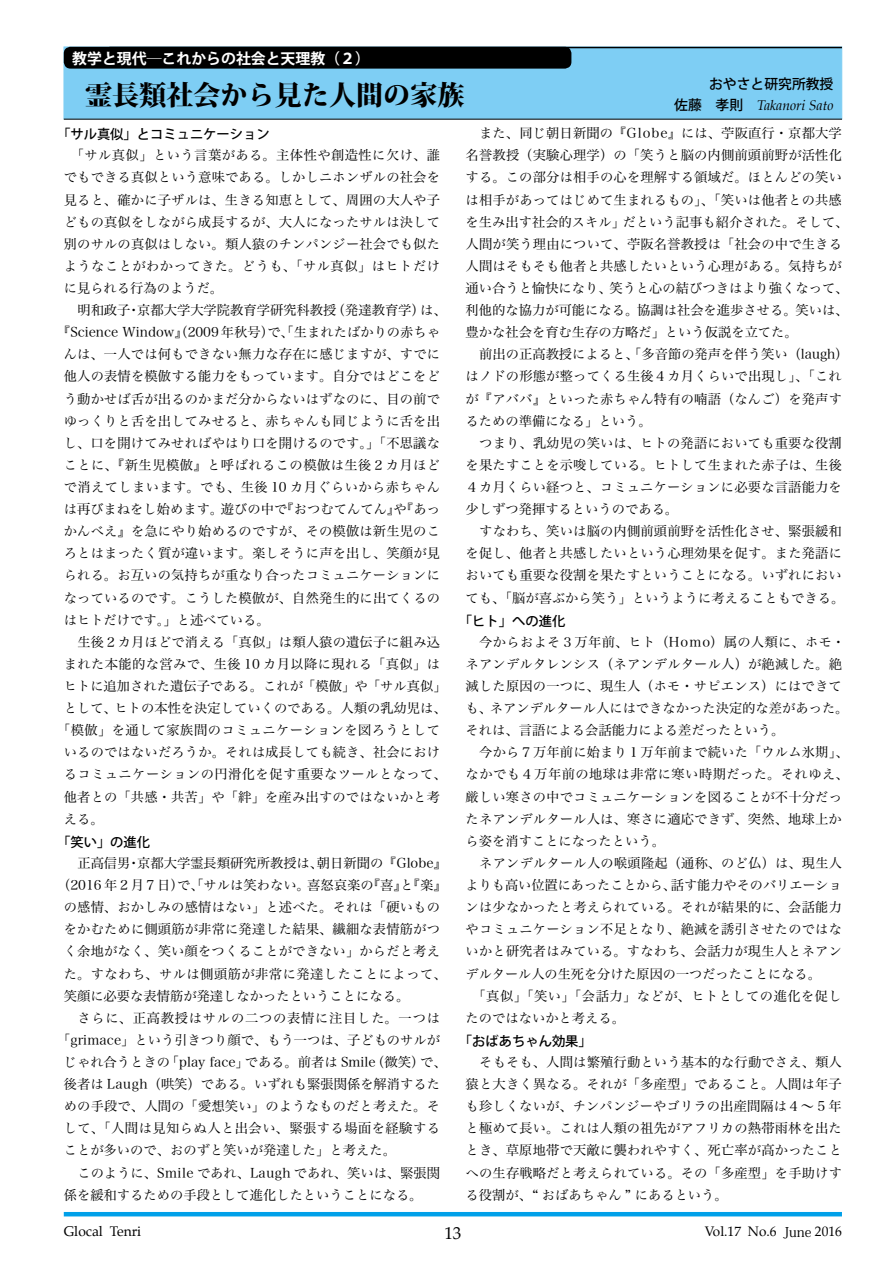
<style>
.page{position:relative;width:893px;height:1263px;background:#fff}
.page>*{position:absolute;margin:0;border:0;box-sizing:border-box;transform-origin:0 0}
.t1{font:800 27.15px "Koz Min Pro";color:#000}
.t2{font:16.95px "Palatino";color:#000}
.t3{font:700 14.85px "Koz Go Pro";color:#fff}
.t4{font:italic 13.8px "Palatino";color:#000}
.t5{font:13.8px "Palatino";color:#000}
.t6{font:500 13.8px "Koz Go Pro";color:#000}
.t7{font:13.5px "Palatino";color:#000}
.t8{font:13.35px/22px "Hira Min Pro W3";letter-spacing:.01em;color:#000}
.t9{font:13.35px "Hira Min Pro W3";letter-spacing:.035em;color:#000}
.t10{font:13.35px "Hira Min Pro W3";letter-spacing:.03em;color:#000}
.t11{font:500 13.35px "Koz Go Pro";color:#000}
.t12{font:13.35px "Hira Min Pro W3";letter-spacing:.055em;color:#000}
.s1{font-family:"Koz Go Pro";font-weight:500;font-style:normal}
.s2{font-family:"Koz Min Pro"}
</style>
<div class="page">
<hr style="left:64px;top:1212px;width:778px;height:4px;background:#00a0e9">
<div style="left:64px;top:47px;width:778px;height:72px;background:#7ecef4;border:1px solid #7ecef4"></div>
<hr style="left:64px;top:119px;width:778px;height:1px;background:#000">
<hr style="left:109px;top:47px;width:733px;height:1px;background:#000">
<div style="left:64px;top:47px;width:507px;height:22px;background:#000;border-radius:7px"></div>
<p class="t3" style="left:72px;top:49px;width:299px">教学と現代─これからの社会と天理教（２）</p>
<h1 class="t1" style="left:85px;top:74px;width:381px">霊長類社会から見た人間の家族</h1>
<p class="t6" style="left:709px;top:75px;width:126px">おやさと研究所教授</p>
<p class="t4" style="left:674px;top:94px;width:161px"><span class="s1">佐藤　孝則　</span>Takanori Sato</p>
<p class="t11" style="left:57px;top:126px;width:214px">「サル真似」とコミュニケーション</p>
<p class="t8" style="left:64px;top:143px;width:378px;text-align:justify;text-indent:7px">「サル真似」という言葉がある。主体性や創造性に欠け、誰でもできる真似という意味である。しかしニホンザルの社会を見ると、確かに子ザルは、生きる知恵として、周囲の大人や子どもの真似をしながら成長するが、大人になったサルは決して別のサルの真似はしない。類人猿のチンパンジー社会でも似たようなことがわかってきた。どうも、「サル真似」はヒトだけに見られる行為のようだ。</p>
<p class="t8" style="left:77px;top:298px;width:371px">明和政子・京都大学大学院教育学研究科教授（発達教育学）は、</p>
<p class="t8" style="left:57px;top:320px;width:384px">『Science Window』（2009年秋号）で、「生まれたばかりの赤ちゃ</p>
<p class="t8" style="left:64px;top:342px;width:378px">んは、一人では何もできない無力な存在に感じますが、すでに</p>
<p class="t8" style="left:64px;top:364px;width:378px">他人の表情を模倣する能力をもっています。自分ではどこをど</p>
<p class="t8" style="left:64px;top:386px;width:378px">う動かせば舌が出るのかまだ分からないはずなのに、目の前で</p>
<p class="t8" style="left:64px;top:408px;width:378px">ゆっくりと舌を出してみせると、赤ちゃんも同じように舌を出</p>
<p class="t8" style="left:64px;top:430px;width:378px">し、口を開けてみせればやはり口を開けるのです。」「不思議な</p>
<p class="t9" style="left:64px;top:453px;width:378px">ことに、『新生児模倣』と呼ばれるこの模倣は生後２カ月ほど</p>
<p class="t10" style="left:64px;top:476px;width:378px">で消えてしまいます。でも、生後 10 カ月ぐらいから赤ちゃん</p>
<p class="t8" style="left:64px;top:497px;width:378px">は再びまねをし始めます。遊びの中で『おつむてんてん』や『あっ</p>
<p class="t8" style="left:64px;top:519px;width:378px">かんべえ』を急にやり始めるのですが、その模倣は新生児のこ</p>
<p class="t8" style="left:64px;top:541px;width:378px">ろとはまったく質が違います。楽しそうに声を出し、笑顔が見</p>
<p class="t8" style="left:64px;top:563px;width:378px">られる。お互いの気持ちが重なり合ったコミュニケーションに</p>
<p class="t8" style="left:64px;top:585px;width:378px">なっているのです。こうした模倣が、自然発生的に出てくるの</p>
<p class="t8" style="left:64px;top:607px;width:207px">はヒトだけです。」と述べている。</p>
<p class="t8" style="left:77px;top:629px;width:364px">生後２カ月ほどで消える「真似」は類人猿の遺伝子に組み込</p>
<p class="t10" style="left:64px;top:652px;width:378px">まれた本能的な営みで、生後 10 カ月以降に現れる「真似」は</p>
<p class="t8" style="left:64px;top:674px;width:384px">ヒトに追加された遺伝子である。これが「模倣」や「サル真似」</p>
<p class="t8" style="left:64px;top:696px;width:384px">として、ヒトの本性を決定していくのである。人類の乳幼児は、</p>
<p class="t10" style="left:57px;top:719px;width:384px">「模倣」を通して家族間のコミュニケーションを図ろうとして</p>
<p class="t8" style="left:64px;top:740px;width:378px">いるのではないだろうか。それは成長しても続き、社会におけ</p>
<p class="t10" style="left:64px;top:763px;width:384px">るコミュニケーションの円滑化を促す重要なツールとなって、</p>
<p class="t8" style="left:64px;top:784px;width:378px">他者との「共感・共苦」や「絆」を産み出すのではないかと考</p>
<p class="t8" style="left:64px;top:806px;width:41px">える。</p>
<p class="t11" style="left:57px;top:833px;width:95px">「笑い」の進化</p>
<p class="t8" style="left:77px;top:851px;width:371px">正高信男・京都大学霊長類研究所教授は、朝日新聞の『Globe』</p>
<p class="t8" style="left:57px;top:873px;width:391px">（2016 年 2 月 7 日）で、「サルは笑わない。喜怒哀楽の『喜』と『楽』</p>
<p class="t8" style="left:64px;top:895px;width:378px">の感情、おかしみの感情はない」と述べた。それは「硬いもの</p>
<p class="t8" style="left:64px;top:917px;width:378px">をかむために側頭筋が非常に発達した結果、繊細な表情筋がつ</p>
<p class="t8" style="left:64px;top:939px;width:378px">く余地がなく、笑い顔をつくることができない」からだと考え</p>
<p class="t9" style="left:64px;top:962px;width:384px">た。すなわち、サルは側頭筋が非常に発達したことによって、</p>
<p class="t8" style="left:64px;top:983px;width:347px">笑顔に必要な表情筋が発達しなかったということになる。</p>
<p class="t12" style="left:77px;top:1006px;width:364px">さらに、正高教授はサルの二つの表情に注目した。一つは</p>
<p class="t8" style="left:57px;top:1027px;width:384px">「grimace」という引きつり顔で、もう一つは、子どものサルが</p>
<p class="t8" style="left:64px;top:1050px;width:384px">じゃれ合うときの「play face」である。前者は Smile（微笑）で、</p>
<p class="t8" style="left:64px;top:1072px;width:378px">後者は Laugh（哄笑）である。いずれも緊張関係を解消するた</p>
<p class="t8" style="left:64px;top:1094px;width:378px">めの手段で、人間の「愛想笑い」のようなものだと考えた。そ</p>
<p class="t9" style="left:64px;top:1117px;width:378px">して、「人間は見知らぬ人と出会い､緊張する場面を経験する</p>
<p class="t8" style="left:64px;top:1138px;width:334px">ことが多いので､おのずと笑いが発達した」と考えた。</p>
<p class="t8" style="left:77px;top:1160px;width:364px">このように、Smile であれ、Laugh であれ、笑いは、緊張関</p>
<p class="t8" style="left:64px;top:1182px;width:360px">係を緩和するための手段として進化したということになる。</p>
<p class="t8" style="left:466px;top:121px;width:384px;text-indent:14px">また、同じ朝日新聞の『Globe』には、苧阪直行・京都大学名誉教授（実験心理学）の「笑うと脳の内側前頭前野が活性化する｡この部分は相手の心を理解する領域だ｡ほとんどの笑いは相手があってはじめて生まれるもの」、｢笑いは他者との共感を生み出す社会的スキル｣だという記事も紹介された。そして、人間が笑う理由について､苧阪名誉教授は｢社会の中で生きる人間はそもそも他者と共感したいという心理がある｡気持ちが通い合うと愉快になり､笑うと心の結びつきはより強くなって、利他的な協力が可能になる｡協調は社会を進歩させる｡笑いは、豊かな社会を育む生存の方略だ｣という仮説を立てた｡</p>
<p class="t8" style="left:466px;top:342px;width:384px;text-indent:14px">前出の正高教授によると､「多音節の発声を伴う笑い（laugh）はノドの形態が整ってくる生後４カ月くらいで出現し」、「これが『アババ』といった赤ちゃん特有の喃語（なんご）を発声するための準備になる」という｡</p>
<p class="t8" style="left:466px;top:430px;width:378px;text-align:justify;text-indent:14px">つまり､乳幼児の笑いは、ヒトの発語においても重要な役割を果たすことを示唆している｡ヒトして生まれた赤子は、生後４カ月くらい経つと、コミュニケーションに必要な言語能力を少しずつ発揮するというのである。</p>
<p class="t8" style="left:466px;top:519px;width:380px;text-indent:14px">すなわち、笑いは脳の内側前頭前野を活性化させ、緊張緩和を促し、他者と共感したいという心理効果を促す。また発語においても重要な役割を果たすということになる。いずれにおいても、「脳が喜ぶから笑う」というように考えることもできる。</p>
<p class="t11" style="left:459px;top:612px;width:108px">「ヒト」への進化</p>
<p class="t8" style="left:466px;top:629px;width:384px;text-indent:14px">今からおよそ３万年前、ヒト（Homo）属の人類に、ホモ・ネアンデルタレンシス（ネアンデルタール人）が絶滅した。絶滅した原因の一つに、現生人（ホモ・サピエンス）にはできても、ネアンデルタール人にはできなかった決定的な差があった。それは、言語による会話能力による差だったという。</p>
<p class="t8" style="left:466px;top:740px;width:385px;text-indent:14px">今から７万年前に始まり１万年前まで続いた「ウルム氷期」、なかでも４万年前の地球は非常に寒い時期だった。それゆえ、厳しい寒さの中でコミュニケーションを図ることが不十分だったネアンデルタール人は、寒さに適応できず、突然、地球上から姿を消すことになったという。</p>
<p class="t8" style="left:479px;top:851px;width:364px">ネアンデルタール人の喉頭隆起（通称、のど仏）は、現生人</p>
<p class="t8" style="left:466px;top:873px;width:378px">よりも高い位置にあったことから、話す能力やそのバリエーショ</p>
<p class="t8" style="left:466px;top:895px;width:378px">ンは少なかったと考えられている。それが結果的に、会話能力</p>
<p class="t8" style="left:466px;top:917px;width:378px">やコミュニケーション不足となり、絶滅を誘引させたのではな</p>
<p class="t8" style="left:466px;top:939px;width:378px">いかと研究者はみている。すなわち、会話力が現生人とネアン</p>
<p class="t8" style="left:466px;top:961px;width:357px">デルタール人の生死を分けた原因の一つだったことになる。</p>
<p class="t9" style="left:473px;top:984px;width:371px">「真似」「笑い」「会話力」などが、ヒトとしての進化を促し</p>
<p class="t8" style="left:466px;top:1005px;width:161px">たのではないかと考える。</p>
<p class="t11" style="left:459px;top:1032px;width:134px">「おばあちゃん効果」</p>
<p class="t8" style="left:466px;top:1050px;width:378px;text-align:justify;text-indent:14px">そもそも、人間は繁殖行動という基本的な行動でさえ、類人猿と大きく異なる。それが「多産型」であること。人間は年子も珍しくないが、チンパンジーやゴリラの出産間隔は４～ 5 年と極めて長い。これは人類の祖先がアフリカの熱帯雨林を出たとき、草原地帯で天敵に襲われやすく、死亡率が高かったことへの生存戦略だと考えられている。その「多産型」を手助けする役割が、“ おばあちゃん ” にあるという。</p>
<p class="t5" style="left:64px;top:1220px;width:79px">Glocal Tenri</p>
<p class="t2" style="left:444px;top:1219px;width:19px">13</p>
<p class="t7" style="left:705px;top:1220px;width:139px">Vol.17 No.6 <span class="s2">June</span> 2016</p>
</div>
